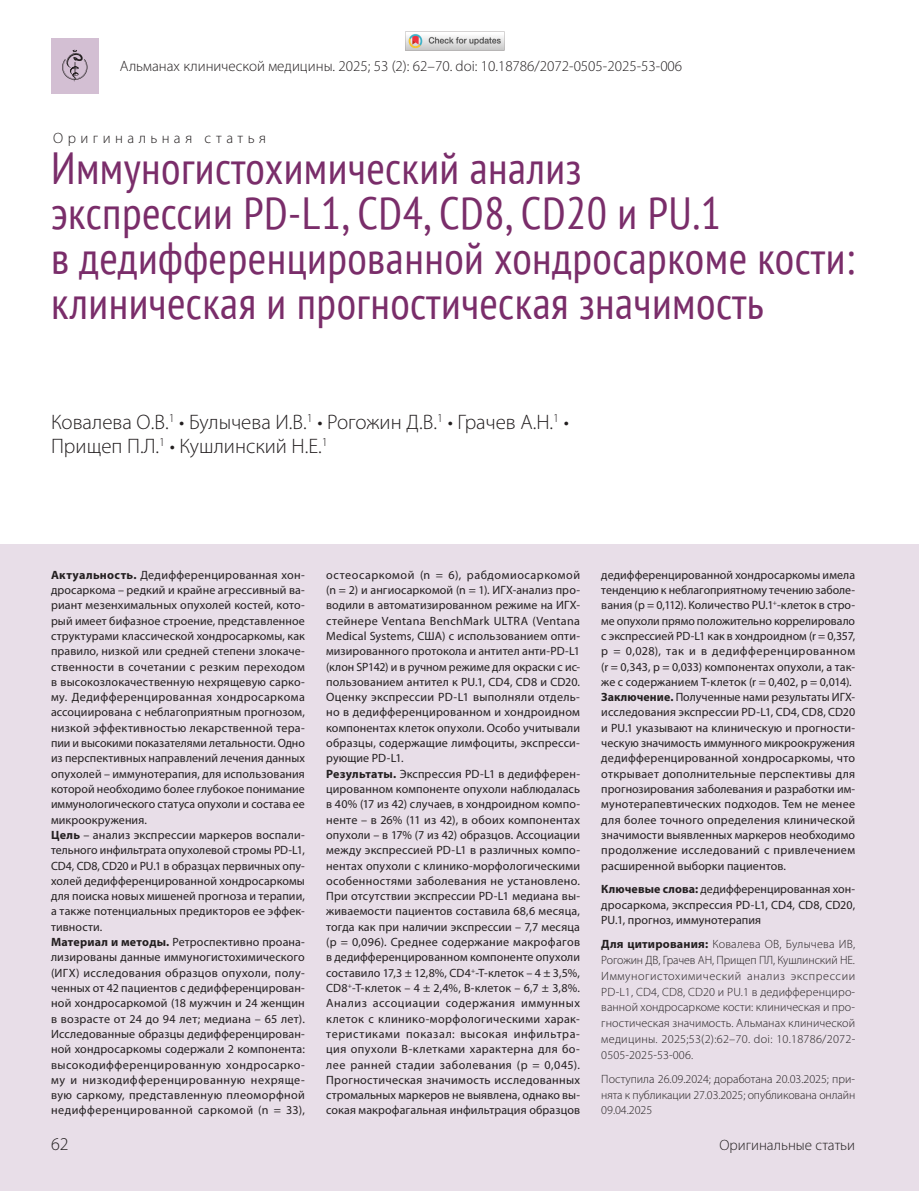
<style>
.page{position:relative;width:919px;height:1191px;background:#fff}
.page>*{position:absolute;margin:0;border:0;box-sizing:border-box;transform-origin:0 0}
.Заголовок-1{font:condensed 45px/45px "PT Sans";letter-spacing:.01em;color:#7a2d6a}
.Авторы_Фамилии{font:300 21px/24px "Myriad Pro";color:#231f20}
.Загаловок-2{font:300 18px "Myriad Pro";color:#231f20}
.t1{font:300 15px "Myriad Pro";color:#231f20}
.t2{font:300 15px "Myriad Pro";letter-spacing:.295em;color:#231f20}
.Резюме{font:12px/15.3px "Myriad Pro";letter-spacing:.01em;color:#231f20;text-align:justify}
.doi{font:300 12px/15.8px "Myriad Pro";letter-spacing:.005em;color:#231f20;text-align:justify}
.s1{font-weight:700}
</style>
<div class="page">
<div style="left:0;top:545px;width:918px;height:646px;background:#e8dee8"></div>
<div style="left:51px;top:38px;width:48px;height:55px;background:#d3bfd3"></div>
<svg style="left:62px;top:50px;width:25px;height:32px"></svg>
<img style="left:405px;top:31px;width:99px;height:20px">
<p class="t1" style="left:120px;top:57px;width:564px">Альманах клинической медицины. 2025; 53 (2): 62–70. doi: 10.18786/2072-0505-2025-53-006</p>
<p class="t2" style="left:53px;top:129px;width:214px">Оригинальная статья</p>
<p class="Заголовок-1" style="left:51px;top:144px;width:805px">Иммуногистохимический анализ<br>экспрессии PD-L1, CD4, CD8, CD20 и PU.1<br>в дедифференцированной хондросаркоме кости: клиническая и прогностическая значимость</p>
<p class="Авторы_Фамилии" style="left:51px;top:409px;width:519px">Ковалева О.В.<sup>1</sup> • Булычева И.В.<sup>1</sup> • Рогожин Д.В.<sup>1</sup> • Грачев А.Н.<sup>1</sup> •<br>Прищеп П.Л.<sup>1</sup> • Кушлинский Н.Е.<sup>1</sup></p>
<p class="Резюме" style="left:51px;top:567px;width:255px"><span class="s1">Актуальность.</span> Дедифференцированная хон&shy;дросаркома – редкий и крайне агрессивный ва&shy;риант мезенхимальных опухолей костей, кото&shy;рый имеет бифазное строение, представленное структурами классической хондросаркомы, как правило, низкой или средней степени злокаче&shy;ственности в сочетании с резким переходом в высокозлокачественную нехрящевую сарко&shy;му. Дедифференцированная хондросаркома ассоциирована с неблагоприятным прогнозом, низкой эффективностью лекарственной тера&shy;пии и высокими показателями летальности. Одно из перспективных направлений лечения данных опухолей – иммунотерапия, для использования которой необходимо более глубокое понимание иммунологического статуса опухоли и состава ее микроокружения.</p>
<p class="Резюме" style="left:51px;top:827px;width:255px"><span class="s1">Цель</span> – анализ экспрессии маркеров воспали&shy;тельного инфильтрата опухолевой стромы PD-L1, CD4, CD8, CD20 и PU.1 в образцах первичных опу&shy;холей дедифференцированной хондросаркомы для поиска новых мишеней прогноза и терапии, а также потенциальных предикторов ее эффек&shy;тивности.</p>
<p class="Резюме" style="left:51px;top:934px;width:255px"><span class="s1">Материал и методы.</span> Ретроспективно проана&shy;лизированы данные иммуногистохимического (ИГХ) исследования образцов опухоли, полу&shy;ченных от 42 пациентов с дедифференцирован&shy;ной хондросаркомой (18 мужчин и 24 женщин в возрасте от 24 до 94 лет; медиана – 65 лет).<br>Исследованные образцы дедифференцирован&shy;ной хондросаркомы содержали 2 компонента: высокодифференцированную хондросарко&shy;му и низкодифференцированную нехряще&shy;вую саркому, представленную плеоморфной недифференцированной саркомой (n = 33),</p>
<p class="Резюме" style="left:326px;top:567px;width:255px">остеосаркомой (n = 6), рабдомиосаркомой (n = 2) и ангиосаркомой (n = 1). ИГХ-анализ про&shy;водили в автоматизированном режиме на ИГХ&shy;стейнере Ventana BenchMark ULTRA (Ventana Medical Systems, США) с использованием опти&shy;мизированного протокола и антител анти-PD-L1 (клон SP142) и в ручном режиме для окраски с ис&shy;пользованием антител к PU.1, CD4, CD8 и CD20.<br>Оценку экспрессии PD-L1 выполняли отдель&shy;но в дедифференцированном и хондроидном компонентах клеток опухоли. Особо учитывали образцы, содержащие лимфоциты, экспресси&shy;рующие PD-L1.</p>
<p class="Резюме" style="left:326px;top:766px;width:255px"><span class="s1">Результаты.</span> Экспрессия PD-L1 в дедифферен&shy;цированном компоненте опухоли наблюдалась в 40% (17 из 42) случаев, в хондроидном компо&shy;ненте – в 26% (11 из 42), в обоих компонентах опухоли – в 17% (7 из 42) образцов. Ассоциации между экспрессией PD-L1 в различных компо&shy;нентах опухоли с клинико-морфологическими особенностями заболевания не установлено.<br>При отсутствии экспрессии PD-L1 медиана вы&shy;живаемости пациентов составила 68,6 месяца, тогда как при наличии экспрессии – 7,7 месяца (p = 0,096). Среднее содержание макрофагов в дедифференцированном компоненте опухоли составило 17,3 ± 12,8%, CD4<sup>+</sup>-Т-клеток – 4 ± 3,5%, CD8<sup>+</sup>-Т-клеток – 4 ± 2,4%, В-клеток – 6,7 ± 3,8%.<br>Анализ ассоциации содержания иммунных клеток с клинико-морфологическими харак&shy;теристиками показал: высокая инфильтра&shy;ция опухоли В-клетками характерна для бо&shy;лее ранней стадии заболевания (p = 0,045).<br>Прогностическая значимость исследованных стромальных маркеров не выявлена, однако вы&shy;сокая макрофагальная инфильтрация образцов</p>
<p class="Резюме" style="left:601px;top:567px;width:255px">дедифференцированной хондросаркомы имела тенденцию к неблагоприятному течению заболе&shy;вания (p = 0,112). Количество PU.1<sup>+</sup>-клеток в стро&shy;ме опухоли прямо положительно коррелировало с экспрессией PD-L1 как в хондроидном (r = 0,357, p = 0,028), так и в дедифференцированном (r = 0,343, p = 0,033) компонентах опухоли, а так&shy;же с содержанием Т-клеток (r = 0,402, p = 0,014).</p>
<p class="Резюме" style="left:601px;top:689px;width:255px"><span class="s1">Заключение.</span> Полученные нами результаты ИГХ&shy;исследования экспрессии PD-L1, CD4, CD8, CD20 и PU.1 указывают на клиническую и прогности&shy;ческую значимость иммунного микроокружения дедифференцированной хондросаркомы, что открывает дополнительные перспективы для прогнозирования заболевания и разработки им&shy;мунотерапевтических подходов. Тем не менее для более точного определения клинической значимости выявленных маркеров необходимо продолжение исследований с привлечением расширенной выборки пациентов.</p>
<p class="Резюме" style="left:601px;top:881px;width:255px"><span class="s1">Ключевые слова:</span> дедифференцированная хон&shy;дросаркома, экспрессия PD-L1, CD4, CD8, CD20, PU.1, прогноз, иммунотерапия</p>
<p class="doi" style="left:601px;top:936px;width:255px"><span class="s1">Для цитирования:</span> Ковалева ОВ, Булычева ИВ, Рогожин ДВ, Грачев АН, Прищеп ПЛ, Кушлинский НЕ.<br>Иммуногистохимический анализ экспрессии PD-L1, CD4, CD8, CD20 и PU.1 в дедифференциро&shy;ванной хондросаркоме кости: клиническая и про&shy;гностическая значимость. Альманах клинической медицины. 2025;53(2):62–70. doi: 10.18786/2072- 0505-2025-53-006.</p>
<p class="doi" style="left:601px;top:1071px;width:255px">Поступила 26.09.2024; доработана 20.03.2025; при&shy;нята к публикации 27.03.2025; опубликована онлайн 09.04.2025</p>
<p class="Загаловок-2" style="left:51px;top:1133px;width:19px">62</p>
<p class="t1" style="left:719px;top:1136px;width:137px">Оригинальные статьи</p>
</div>
